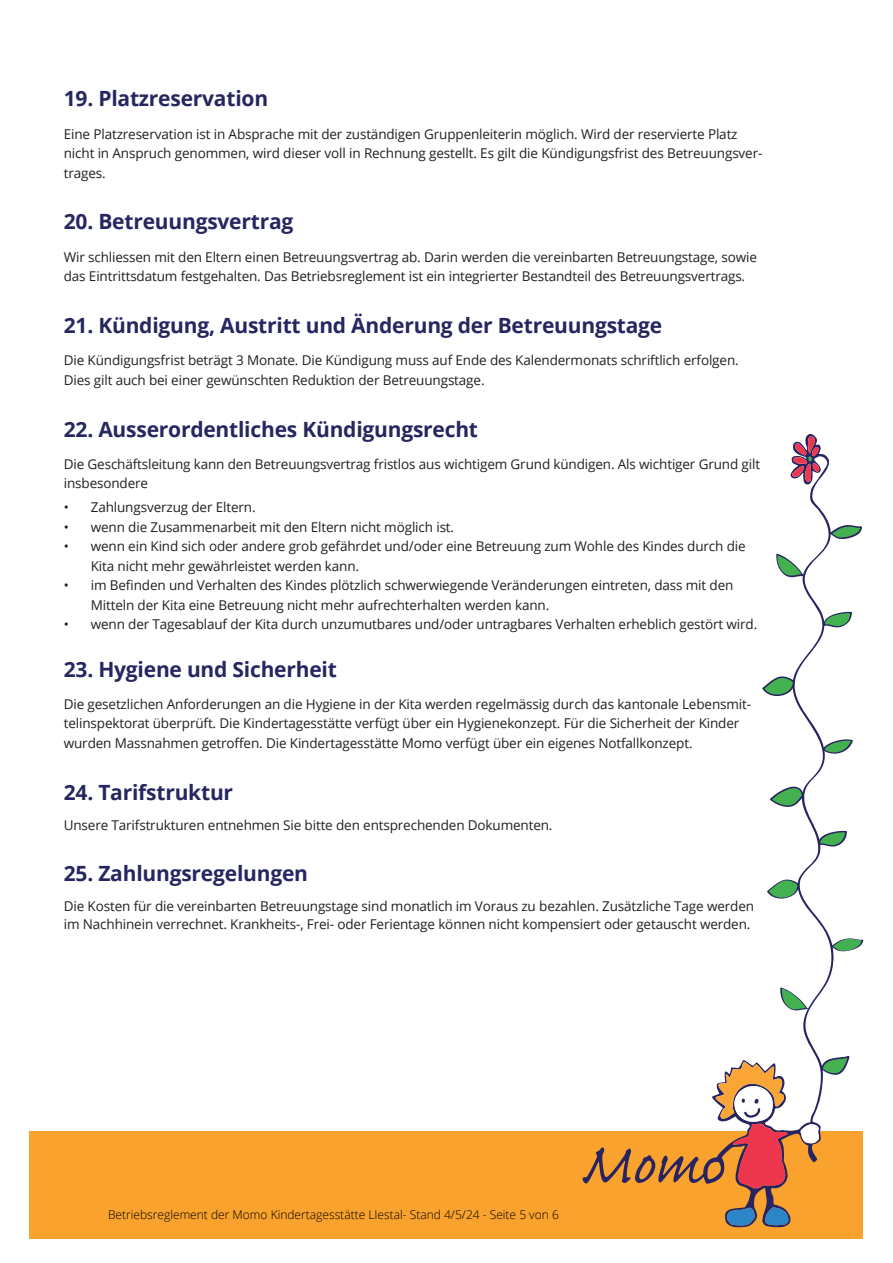
<style>
.page{position:relative;width:893px;height:1263px;background:#fff}
.page>*{position:absolute;margin:0;border:0;box-sizing:border-box;transform-origin:0 0}
.t1{font:700 21px "Open Sans";letter-spacing:-.01em;color:#262661}
.t2{font:13.5px/19.5px "Open Sans";letter-spacing:-.01em;color:#231f20}
.t3{font:300 12px "Open Sans";color:#000}
</style>
<div class="page">
<div style="left:30px;top:1131px;width:833px;height:107px;background:#f9a22d"></div>
<svg style="left:583px;top:434px;width:280px;height:793px"></svg>
<h1 class="t1" style="left:64px;top:84px;width:206px">19. Platzreservation</h1>
<p class="t2" style="left:64px;top:124px;width:700px">Eine Platzreservation ist in Absprache mit der zuständigen Gruppenleiterin möglich. Wird der reservierte Platz nicht in Anspruch genommen, wird dieser voll in Rechnung gestellt. Es gilt die Kündigungsfrist des Betreuungsver&shy;trages.</p>
<h1 class="t1" style="left:64px;top:207px;width:231px">20. Betreuungsvertrag</h1>
<p class="t2" style="left:64px;top:247px;width:695px">Wir schliessen mit den Eltern einen Betreuungsvertrag ab. Darin werden die vereinbarten Betreuungstage, sowie das Eintrittsdatum festgehalten. Das Betriebsreglement ist ein integrierter Bestandteil des Betreuungsvertrags.</p>
<h1 class="t1" style="left:64px;top:310px;width:600px">21. Kündigung, Austritt und Änderung der Betreuungstage</h1>
<p class="t2" style="left:64px;top:350px;width:676px">Die Kündigungsfrist beträgt 3 Monate. Die Kündigung muss auf Ende des Kalendermonats schriftlich erfolgen.<br>Dies gilt auch bei einer gewünschten Reduktion der Betreuungstage.</p>
<h1 class="t1" style="left:64px;top:414px;width:416px">22. Ausserordentliches Kündigungsrecht</h1>
<p class="t2" style="left:64px;top:454px;width:698px">Die Geschäftsleitung kann den Betreuungsvertrag fristlos aus wichtigem Grund kündigen. Als wichtiger Grund gilt insbesondere</p>
<p class="t2" style="left:64px;top:497px;width:193px">• Zahlungsverzug der Eltern.</p>
<p class="t2" style="left:64px;top:516px;width:392px">• wenn die Zusammenarbeit mit den Eltern nicht möglich ist.</p>
<p class="t2" style="left:91px;top:536px;width:656px;text-indent:-27px">• wenn ein Kind sich oder andere grob gefährdet und/oder eine Betreuung zum Wohle des Kindes durch die<br>Kita nicht mehr gewährleistet werden kann.</p>
<p class="t2" style="left:91px;top:575px;width:644px;text-indent:-27px">• im Befinden und Verhalten des Kindes plötzlich schwerwiegende Veränderungen eintreten, dass mit den<br>Mitteln der Kita eine Betreuung nicht mehr aufrechterhalten werden kann.</p>
<p class="t2" style="left:64px;top:614px;width:695px">• wenn der Tagesablauf der Kita durch unzumutbares und/oder untragbares Verhalten erheblich gestört wird.</p>
<h1 class="t1" style="left:64px;top:654px;width:275px">23. Hygiene und Sicherheit</h1>
<p class="t2" style="left:64px;top:694px;width:689px">Die gesetzlichen Anforderungen an die Hygiene in der Kita werden regelmässig durch das kantonale Lebensmit&shy;telinspektorat überprüft. Die Kindertagesstätte verfügt über ein Hygienekonzept. Für die Sicherheit der Kinder wurden Massnahmen getroffen. Die Kindertagesstätte Momo verfügt über ein eigenes Notfallkonzept.</p>
<h1 class="t1" style="left:64px;top:777px;width:171px">24. Tarifstruktur</h1>
<p class="t2" style="left:64px;top:815px;width:490px">Unsere Tarifstrukturen entnehmen Sie bitte den entsprechenden Dokumenten.</p>
<h1 class="t1" style="left:64px;top:858px;width:246px">25. Zahlungsregelungen</h1>
<p class="t2" style="left:64px;top:897px;width:692px;line-height:18px">Die Kosten für die vereinbarten Betreuungstage sind monatlich im Voraus zu bezahlen. Zusätzliche Tage werden im Nachhinein verrechnet. Krankheits-, Frei- oder Ferientage können nicht kompensiert oder getauscht werden.</p>
<p class="t3" style="left:108px;top:1207px;width:452px">Betriebsreglement der Momo Kindertagesstätte LIestal- Stand 4/5/24 - Seite 5 von 6</p>
</div>
